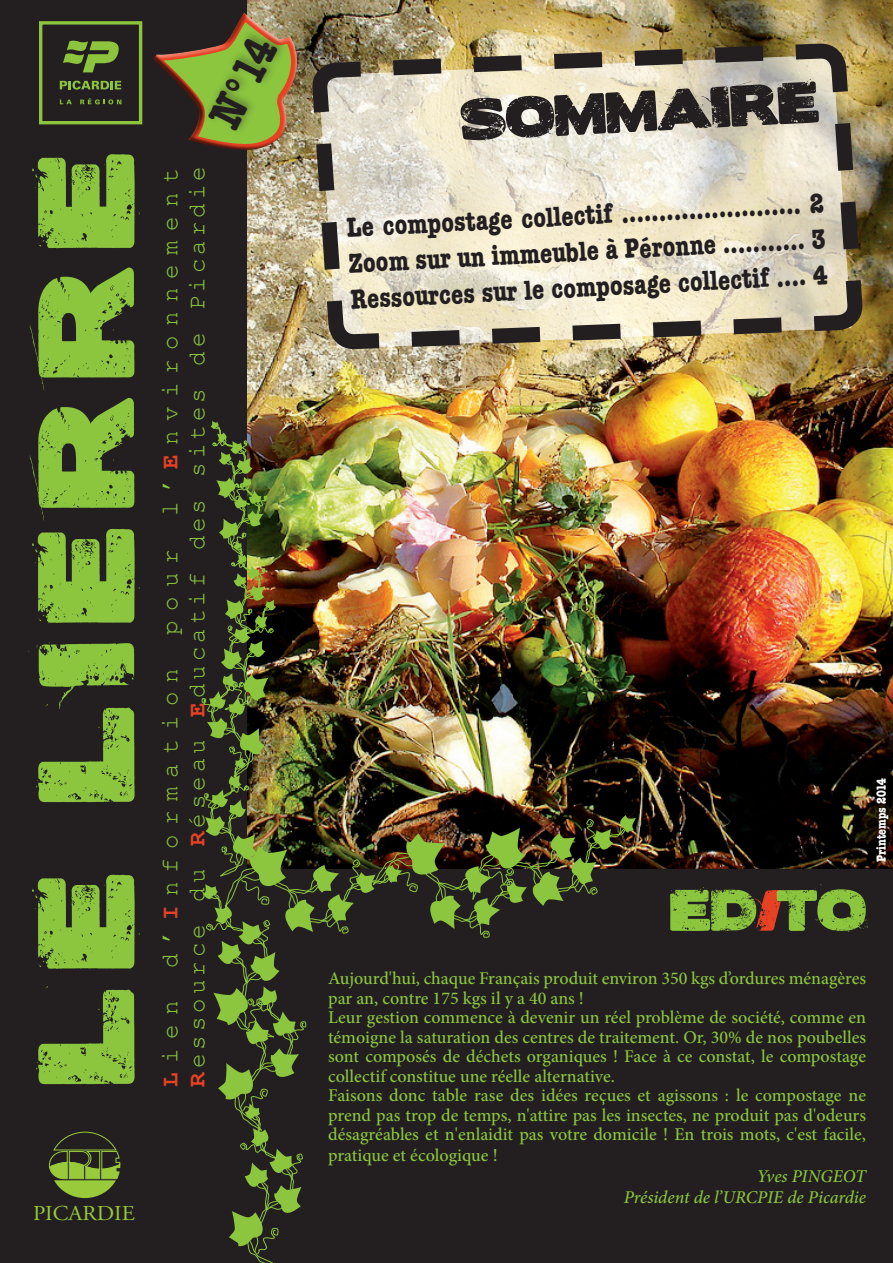
<style>
.page{position:relative;width:893px;height:1263px;background:#fff}
.page>*{position:absolute;margin:0;border:0;box-sizing:border-box;transform-origin:0 0}
.t1{font:120px "The Blood Shack";color:#8bc63e}
.t2{font:51px "The Blood Shack";color:#231f20}
.t3{font:51px "The Blood Shack";color:#8bc63e}
.t4{font:700 47.55px "American Typewriter";color:#231f20;scale:.76 1}
.t5{font:700 condensed 28.5px "American Typewriter";color:#231f20}
.t6{font:24px "Courier New";letter-spacing:.17em;color:#8bc63e}
.t7{font:24px "Courier New";letter-spacing:.39em;color:#8bc63e}
.t8{font:21.15px "Adobe Garamond Pro";color:#99ca3b;scale:1.06 1}
.t9{font:500 18px/19.5px "Minion Pro";color:#8bc63e;text-align:justify}
.t10{font:italic 500 18px "Minion Pro";letter-spacing:-.005em;color:#8bc63e}
.t11{font:700 condensed 13.5px "American Typewriter";color:#fff}
.s1{font-weight:700;color:#e74224}
.s2{font-style:italic;color:#e74224}
</style>
<div class="page">
<img style="left:246px;top:0;width:647px;height:869px">
<div style="left:637px;top:869px;width:256px;height:394px;background:#231f20"></div>
<div style="left:0;top:0;width:246px;height:1263px;background:#231f20"></div>
<svg style="left:130px;top:0;width:178px;height:301px"></svg>
<img style="left:308px;top:0;width:559px;height:766px">
<img style="left:202px;top:420px;width:435px;height:843px">
<svg style="left:49px;top:1131px;width:72px;height:67px"></svg>
<div style="left:39px;top:21px;width:103px;height:103px;border:3px solid #8cc43e"></div>
<svg style="left:60px;top:81px;width:61px;height:9px"></svg>
<svg style="left:63px;top:40px;width:56px;height:32px"></svg>
<svg style="left:60px;top:100px;width:12px;height:4px"></svg>
<svg style="left:80px;top:98px;width:41px;height:6px"></svg>
<p class="t1" style="left:3px;top:1086px;width:935px;rotate:-90deg">le lierre</p>
<p class="t4" style="left:185px;top:106px;width:126px;rotate:-63deg">N°14</p>
<p class="t7" style="left:155px;top:516px;width:349px;rotate:-90deg">l’<span class="s1">E</span>nvironnement</p>
<p class="t6" style="left:182px;top:1086px;width:921px;rotate:-90deg"><span class="s1">R</span>essource du <span class="s1">R</span>éseau <span class="s1">E</span>ducatif des sites de Picardie</p>
<p class="t6" style="left:155px;top:635px;width:87px;rotate:-90deg">pour</p>
<p class="t7" style="left:155px;top:968px;width:301px;rotate:-90deg">d’<span class="s1">I</span>nformation</p>
<p class="t6" style="left:155px;top:1086px;width:87px;rotate:-90deg"><span class="s1">L</span>ien</p>
<p class="t8" style="left:33px;top:1201px;width:97px">PICARDIE</p>
<p class="t2" style="left:459px;top:85px;width:359px;rotate:-3deg">sommaire</p>
<p class="t5" style="left:346px;top:205px;width:479px;rotate:-3deg">Le compostage collectif ........................ 2</p>
<p class="t5" style="left:347px;top:241px;width:479px;rotate:-3deg">Zoom sur un immeuble à Péronne ........... 3</p>
<p class="t5" style="left:349px;top:277px;width:479px;rotate:-3deg">Ressources sur le composage collectif .... 4</p>
<p class="t11" style="left:870px;top:862px;width:86px;rotate:-90deg">Printemps 2014</p>
<p class="t3" style="left:670px;top:875px;width:198px">ed<span class="s2">i</span>to</p>
<p class="t9" style="left:328px;top:968px;width:539px">Aujourd'hui, chaque Français produit environ 350 kgs d’ordures ménagères par an, contre 175 kgs il y a 40 ans !</p>
<p class="t9" style="left:328px;top:1007px;width:539px">Leur gestion commence à devenir un réel problème de société, comme en témoigne la saturation des centres de traitement. Or, 30% de nos poubelles sont composés de déchets organiques ! Face à ce constat, le compostage collectif constitue une réelle alternative.</p>
<p class="t9" style="left:328px;top:1085px;width:539px;line-height:20px">Faisons donc table rase des idées reçues et agissons : le compostage ne prend pas trop de temps, n'attire pas les insectes, ne produit pas d'odeurs désagréables et n'enlaidit pas votre domicile ! En trois mots, c'est facile, pratique et écologique !</p>
<p class="t10" style="left:757px;top:1164px;width:111px">Yves PINGEOT</p>
<p class="t10" style="left:624px;top:1185px;width:244px">Président de l’URCPIE de Picardie</p>
</div>
